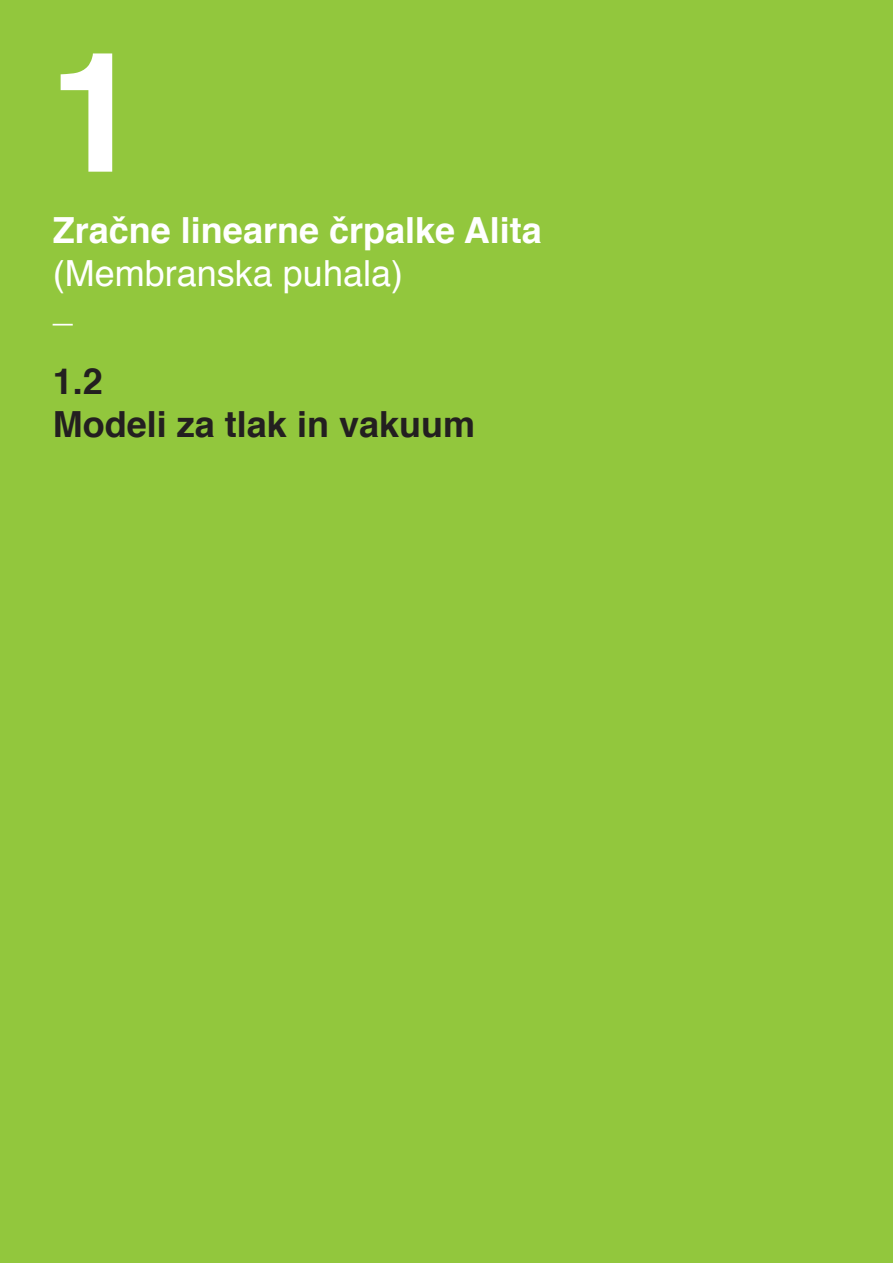
<style>
.page{position:relative;width:893px;height:1263px;background:#92c73d}
.page>*{position:absolute;margin:0;border:0;box-sizing:border-box;transform-origin:0 0}
.t1{font:700 166.95px "Helvetica";color:#fff}
.t2{font:700 36.15px "Helvetica";color:#fff}
.t3{font:700 36px "Helvetica";color:#fff}
.t4{font:700 36px "Helvetica";color:#231f20}
.t5{font:36px "Helvetica";color:#fff}
</style>
<div class="page">
<p class="t1" style="left:49px;top:-22px;width:94px">1</p>
<p class="t3" style="left:53px;top:201px;width:490px">Zračne linearne črpalke Alita</p>
<p class="t5" style="left:53px;top:245px;width:352px">(Membranska puhala)</p>
<p class="t2" style="left:53px;top:279px;width:22px">_</p>
<p class="t4" style="left:53px;top:352px;width:52px">1.2</p>
<p class="t4" style="left:53px;top:395px;width:424px">Modeli za tlak in vakuum</p>
</div>
